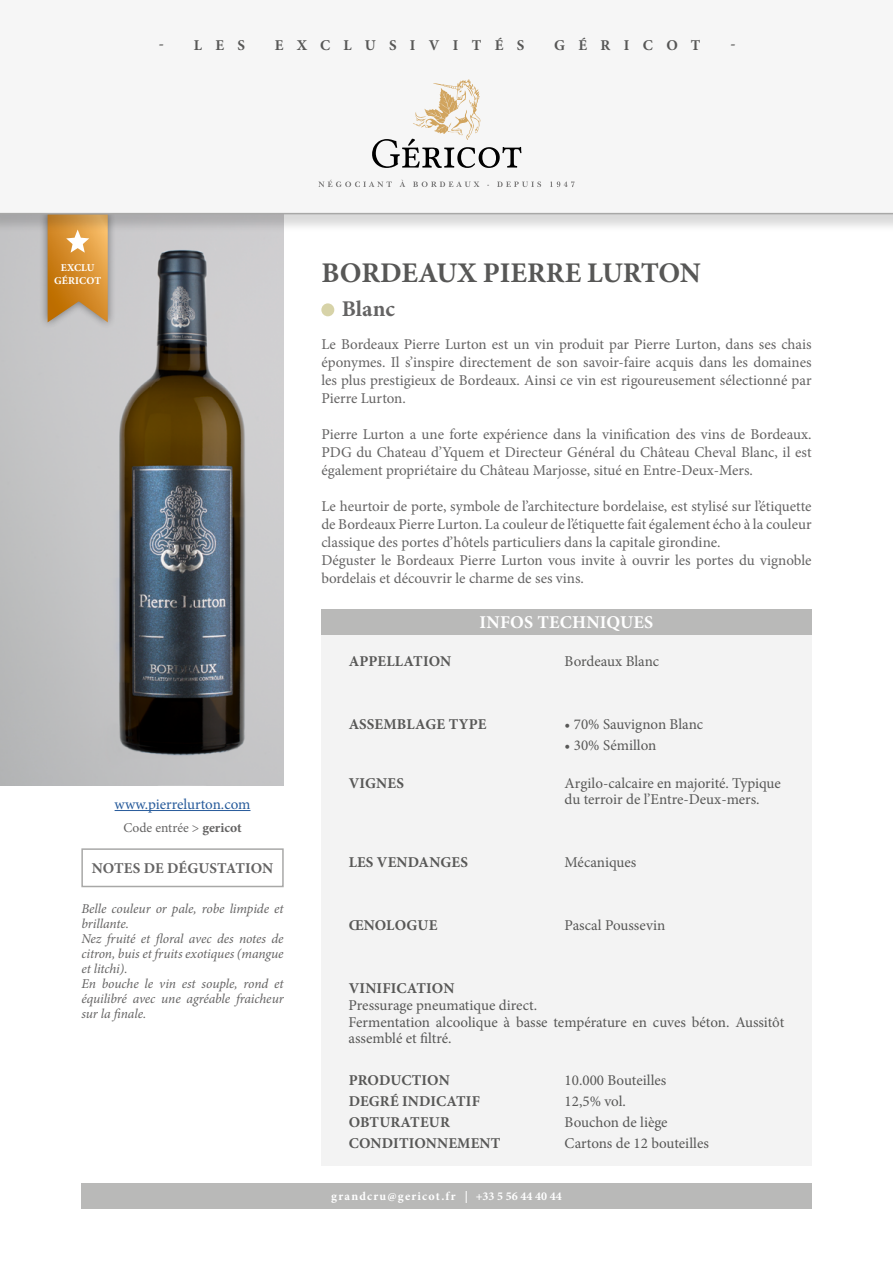
<style>
.page{position:relative;width:893px;height:1263px;background:#fff}
.page>*{position:absolute;margin:0;border:0;box-sizing:border-box;transform-origin:0 0}
.t1{font:700 28.5px "Minion Pro";color:#575756}
.t2{font:700 22.5px "Minion Pro";color:#646363}
.t3{font:700 18px "Minion Pro";letter-spacing:.01em;color:#fff}
.t4{font:15px/18px "Minion Pro";color:#646363;text-align:justify}
.t5{font:15px/16.5px "Minion Pro";color:#575756}
.t6{font:700 15px "Minion Pro";letter-spacing:.01em;color:#575756}
.t7{font:15px "Minion Pro";color:#275b9b}
.t8{font:700 15px "Minion Pro";letter-spacing:.89em;color:#575756}
.t9{font:700 15px "Minion Pro";color:#646363}
.t10{font:italic 13.5px/15px "Minion Pro";letter-spacing:-.01em;color:#646363}
.t11{font:13.5px "Minion Pro";letter-spacing:.005em;color:#646363}
.t12{font:700 12px "Minion Pro";letter-spacing:.1em;color:#fff}
.t13{font:700 10.5px/12.6px "Minion Pro";letter-spacing:.01em;color:#fff;text-align:center}
.s1{font-weight:700}
</style>
<div class="page">
<img style="left:0;top:233px;width:284px;height:552px">
<div style="left:321px;top:635px;width:491px;height:531px;background:#f3f3f3"></div>
<div style="left:321px;top:610px;width:491px;height:25px;background:#b9b9b8"></div>
<div style="left:81px;top:1184px;width:731px;height:25px;background:#b9b9b8"></div>
<div style="left:321px;top:303px;width:13px;height:13px;background:#d7d3a8;border-radius:50%"></div>
<div style="left:81px;top:848px;width:203px;height:39px;background:#fff;border:2px solid #a8a8a7"></div>
<div style="left:39px;top:206px;width:77px;height:123px;background:#000;opacity:.45"></div>
<svg style="left:48px;top:233px;width:60px;height:89px;background:#d29441"></svg>
<div style="left:0;top:0;width:893px;height:233px;background:#000;opacity:.15"></div>
<div style="left:0;top:0;width:893px;height:214px;background:#f6f6f6"></div>
<svg style="left:318px;top:180px;width:257px;height:7px"></svg>
<svg style="left:372px;top:79px;width:149px;height:89px"></svg>
<hr style="left:115px;top:810px;width:135px;height:1px;background:#275b9b">
<p class="t6" style="left:159px;top:35px;width:88px">- LES</p>
<p class="t8" style="left:275px;top:35px;width:251px">EXCLUSIVITÉS</p>
<p class="t8" style="left:554px;top:35px;width:148px">GÉRICOT</p>
<p class="t6" style="left:730px;top:35px;width:7px">-</p>
<p class="t13" style="left:54px;top:261px;width:48px">EXCLU<br>GÉRICOT</p>
<p class="t7" style="left:115px;top:794px;width:137px">www.pierrelurton.com</p>
<p class="t11" style="left:123px;top:818px;width:120px">Code entrée &gt; <span class="s1">gericot</span></p>
<h1 class="t1" style="left:321px;top:253px;width:381px">BORDEAUX PIERRE LURTON</h1>
<h2 class="t2" style="left:342px;top:293px;width:55px">Blanc</h2>
<p class="t4" style="left:321px;top:335px;width:492px">Le Bordeaux Pierre Lurton est un vin produit par Pierre Lurton, dans ses chais éponymes. Il s’inspire directement de son savoir-faire acquis dans les domaines les plus prestigieux de Bordeaux. Ainsi ce vin est rigoureusement sélectionné par Pierre Lurton.</p>
<p class="t4" style="left:321px;top:425px;width:492px">Pierre Lurton a une forte expérience dans la vinification des vins de Bordeaux.<br>PDG du Chateau d’Yquem et Directeur Général du Château Cheval Blanc, il est également propriétaire du Château Marjosse, situé en Entre-Deux-Mers.</p>
<p class="t4" style="left:321px;top:497px;width:492px;text-align:left">Le heurtoir de porte, symbole de l’architecture bordelaise, est stylisé sur l’étiquette de Bordeaux Pierre Lurton. La couleur de l’étiquette fait également écho à la couleur classique des portes d’hôtels particuliers dans la capitale girondine.<br>Déguster le Bordeaux Pierre Lurton vous invite à ouvrir les portes du vignoble bordelais et découvrir le charme de ses vins.</p>
<p class="t3" style="left:480px;top:609px;width:175px">INFOS TECHNIQUES</p>
<p class="t6" style="left:349px;top:651px;width:104px">APPELLATION</p>
<p class="t5" style="left:565px;top:653px;width:96px">Bordeaux Blanc</p>
<p class="t6" style="left:349px;top:714px;width:139px">ASSEMBLAGE TYPE</p>
<p class="t5" style="left:565px;top:716px;width:140px">• 70% Sauvignon Blanc</p>
<p class="t5" style="left:565px;top:737px;width:93px">• 30% Sémillon</p>
<p class="t6" style="left:349px;top:773px;width:57px">VIGNES</p>
<p class="t5" style="left:565px;top:775px;width:218px">Argilo-calcaire en majorité. Typique du terroir de l’Entre-Deux-mers.</p>
<p class="t9" style="left:92px;top:858px;width:183px">NOTES DE DÉGUSTATION</p>
<p class="t10" style="left:81px;top:901px;width:204px">Belle couleur or pale, robe limpide et brillante.<br>Nez fruité et floral avec des notes de citron, buis et fruits exotiques (mangue et litchi).<br>En bouche le vin est souple, rond et équilibré avec une agréable fraicheur sur la finale.</p>
<p class="t6" style="left:349px;top:852px;width:121px">LES VENDANGES</p>
<p class="t5" style="left:565px;top:854px;width:73px">Mécaniques</p>
<p class="t6" style="left:349px;top:915px;width:90px">ŒNOLOGUE</p>
<p class="t5" style="left:565px;top:917px;width:102px">Pascal Poussevin</p>
<p class="t6" style="left:349px;top:978px;width:107px">VINIFICATION</p>
<p class="t5" style="left:349px;top:997px;width:437px">Pressurage pneumatique direct.<br>Fermentation alcoolique à basse température en cuves béton. Aussitôt assemblé et filtré.</p>
<p class="t6" style="left:349px;top:1070px;width:103px">PRODUCTION</p>
<p class="t5" style="left:565px;top:1072px;width:103px">10.000 Bouteilles</p>
<p class="t6" style="left:349px;top:1091px;width:133px">DEGRÉ INDICATIF</p>
<p class="t5" style="left:565px;top:1093px;width:63px">12,5% vol.</p>
<p class="t6" style="left:349px;top:1112px;width:103px">OBTURATEUR</p>
<p class="t5" style="left:565px;top:1114px;width:105px">Bouchon de liège</p>
<p class="t6" style="left:349px;top:1133px;width:153px">CONDITIONNEMENT</p>
<p class="t5" style="left:565px;top:1135px;width:146px">Cartons de 12 bouteilles</p>
<p class="t12" style="left:331px;top:1187px;width:232px">grandcru@gericot.fr | +33 5 56 44 40 44</p>
</div>
